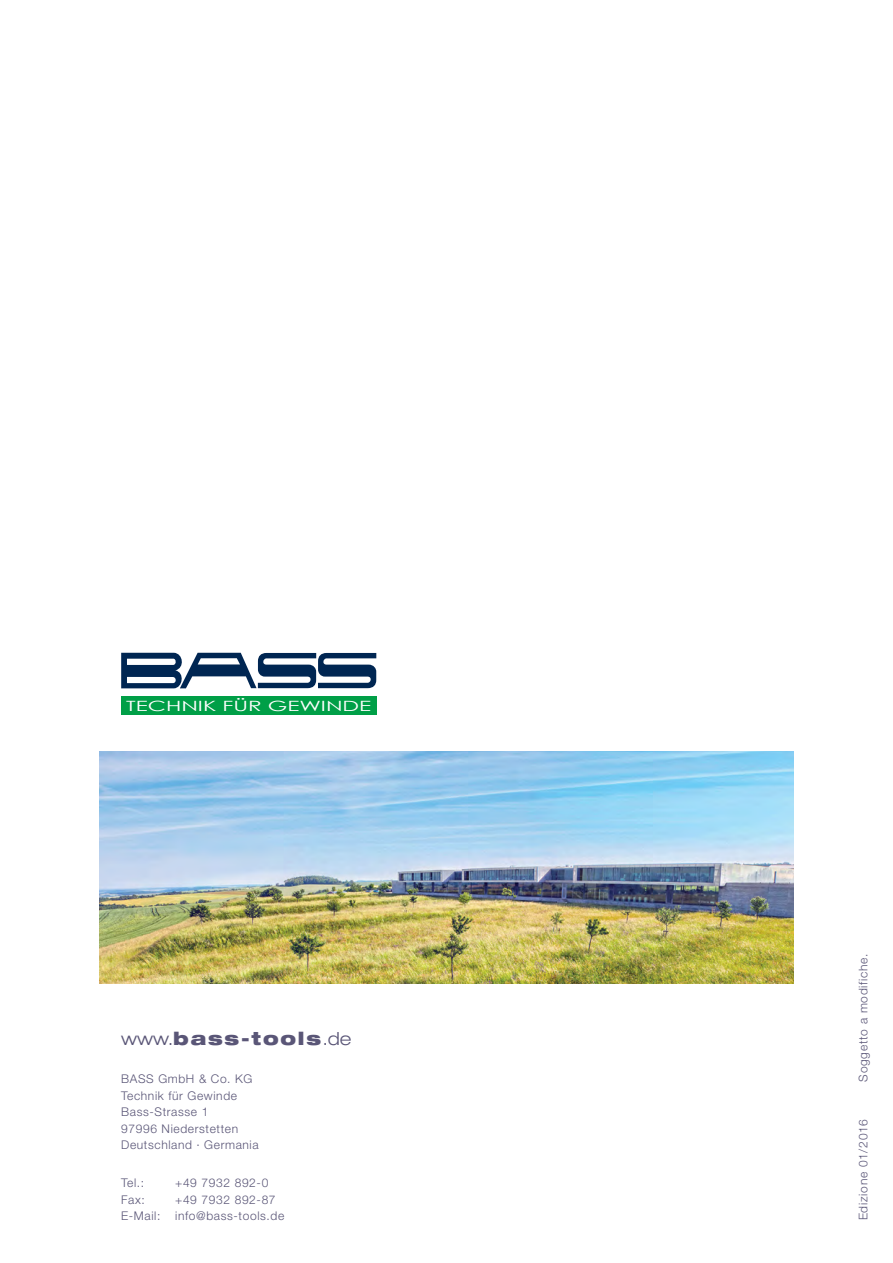
<style>
.page{position:relative;width:893px;height:1263px;background:#fff}
.page>*{position:absolute;margin:0;border:0;box-sizing:border-box;transform-origin:0 0}
.t1{font:900 expanded 18px "Helvetica Neue LT Std";letter-spacing:.1em;color:#5a5677}
.t2{font:14.1px "Century Gothic";color:#fff;scale:1.58 1}
.t3{font:300 12px/16.5px "Helvetica Neue LT Std";letter-spacing:.05em;color:#5a5677}
.s1{font-weight:300}
</style>
<div class="page">
<div style="left:121px;top:696px;width:255px;height:19px;background:#009f47"></div>
<svg style="left:121px;top:653px;width:255px;height:35px"></svg>
<img style="left:100px;top:751px;width:693px;height:233px">
<p class="t2" style="left:126px;top:696px;width:157px">TECHNIK FÜR GEWINDE</p>
<h1 class="t1" style="left:121px;top:1027px;width:232px"><span class="s1">www.</span>bass-tools<span class="s1">.de</span></h1>
<p class="t3" style="left:121px;top:1070px;width:139px">BASS GmbH &amp; Co. KG<br>Technik für Gewinde<br>Bass-Strasse 1<br>97996 Niederstetten<br>Deutschland · Germania</p>
<p class="t3" style="left:121px;top:1175px;width:24px">Tel.:</p>
<p class="t3" style="left:175px;top:1175px;width:95px">+49 7932 892-0</p>
<p class="t3" style="left:121px;top:1191px;width:25px">Fax:</p>
<p class="t3" style="left:121px;top:1191px;width:165px;text-indent:54px">+49 7932 892-87<br>E-Mail: info@bass-tools.de</p>
<p class="t3" style="left:855px;top:1082px;width:130px;rotate:-90deg">Soggetto a modifiche.</p>
<p class="t3" style="left:855px;top:1220px;width:103px;rotate:-90deg">Edizione 01/2016</p>
</div>
